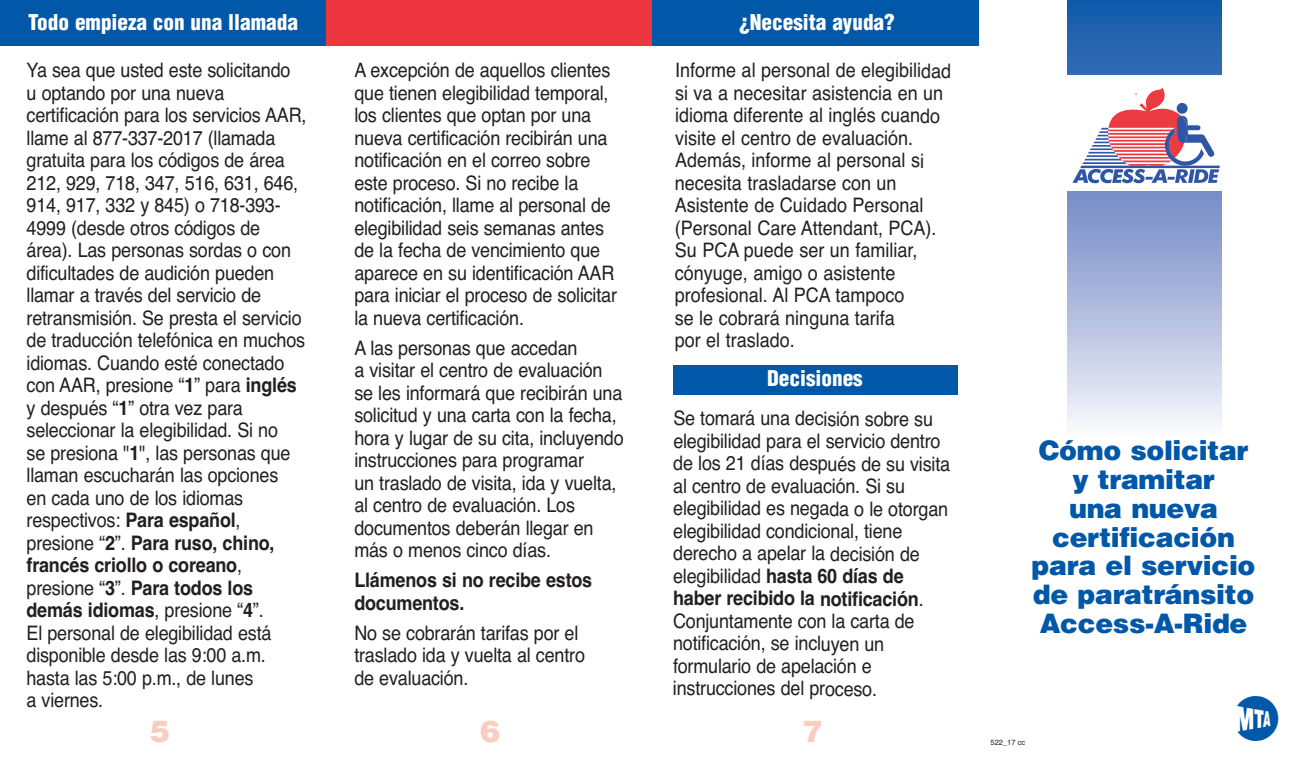
<style>
.page{position:relative;width:1305px;height:765px;background:#fff}
.page>*{position:absolute;margin:0;border:0;box-sizing:border-box;transform-origin:0 0}
.t1{font:45px "MTA Logo";color:#0157a8}
.t2{font:900 30px "Helvetica";color:#fbccbf}
.t3{font:900 26.88px/28.8px "Helvetica";letter-spacing:-.015em;color:#0157a8;text-align:center}
.t4{font:900 condensed 21.25px "Helvetica";color:#fff}
.t5{font:20px/22.5px "Helvetica";letter-spacing:-.01em;color:#231f20;scale:.9 1}
.t6{font:700 20px/22.5px "Helvetica";letter-spacing:-.01em;color:#231f20;scale:.9 1}
.t7{font:7.5px "Helvetica";color:#231f20}
.s1{font-weight:700}
</style>
<div class="page">
<svg style="left:1068px;top:0;width:154px;height:424px;background:#8ea7d3"></svg>
<div style="left:1061px;top:75px;width:165px;height:116px;background:#fff"></div>
<svg style="left:1072px;top:88px;width:148px;height:95px"></svg>
<div style="left:0;top:0;width:326px;height:46px;background:#0157a8"></div>
<div style="left:652px;top:0;width:327px;height:46px;background:#0157a8"></div>
<div style="left:326px;top:0;width:326px;height:46px;background:#ee3640"></div>
<div style="left:673px;top:365px;width:285px;height:29px;background:#0157a8"></div>
<p class="t4" style="left:28px;top:10px;width:271px">Todo empieza con una llamada</p>
<p class="t5" style="left:27px;top:59px;width:313px">Ya sea que usted este solicitando<br>u optando por una nueva certificación para los servicios AAR, llame al 877-337-2017 (llamada gratuita para los códigos de área<br>212, 929, 718, 347, 516, 631, 646,<br>914, 917, 332 y 845) o 718-393-<br>4999 (desde otros códigos de área). Las personas sordas o con dificultades de audición pueden llamar a través del servicio de retransmisión. Se presta el servicio de traducción telefónica en muchos idiomas. Cuando esté conectado con AAR, presione “<span class="s1">1</span>” para <span class="s1">inglés </span>y después “<span class="s1">1</span>” otra vez para seleccionar la elegibilidad. Si no<br>se presiona "<span class="s1">1</span>", las personas que llaman escucharán las opciones<br>en cada uno de los idiomas respectivos: <span class="s1">Para español</span>, presione “<span class="s1">2</span>”. <span class="s1">Para ruso, chino, francés criollo o coreano</span>, presione “<span class="s1">3</span>”. <span class="s1">Para todos los demás idiomas</span>, presione “<span class="s1">4</span>”.<br>El personal de elegibilidad está disponible desde las 9:00 a.m. hasta las 5:00 p.m., de lunes<br>a viernes.</p>
<p class="t5" style="left:354px;top:59px;width:293px">A excepción de aquellos clientes que tienen elegibilidad temporal, los clientes que optan por una nueva certificación recibirán una notificación en el correo sobre este proceso. Si no recibe la notificación, llame al personal de elegibilidad seis semanas antes de la fecha de vencimiento que aparece en su identificación AAR para iniciar el proceso de solicitar la nueva certificación.</p>
<p class="t5" style="left:354px;top:336px;width:301px">A las personas que accedan<br>a visitar el centro de evaluación se les informará que recibirán una solicitud y una carta con la fecha, hora y lugar de su cita, incluyendo instrucciones para programar<br>un traslado de visita, ida y vuelta, al centro de evaluación. Los documentos deberán llegar en más o menos cinco días.</p>
<p class="t6" style="left:354px;top:569px;width:266px">Llámenos si no recibe estos documentos.</p>
<p class="t5" style="left:354px;top:621px;width:258px">No se cobrarán tarifas por el traslado ida y vuelta al centro de evaluación.</p>
<p class="t4" style="left:739px;top:10px;width:157px">¿Necesita ayuda?</p>
<p class="t5" style="left:675px;top:59px;width:309px">Informe al personal de elegibilidad si va a necesitar asistencia en un idioma diferente al inglés cuando visite el centro de evaluación.<br>Además, informe al personal si necesita trasladarse con un<br>Asistente de Cuidado Personal (Personal Care Attendant, PCA).<br>Su PCA puede ser un familiar, cónyuge, amigo o asistente profesional. Al PCA tampoco<br>se le cobrará ninguna tarifa<br>por el traslado.</p>
<p class="t4" style="left:767px;top:366px;width:97px">Decisiones</p>
<p class="t5" style="left:673px;top:407px;width:310px">Se tomará una decisión sobre su elegibilidad para el servicio dentro de los 21 días después de su visita al centro de evaluación. Si su elegibilidad es negada o le otorgan elegibilidad condicional, tiene derecho a apelar la decisión de elegibilidad <span class="s1">hasta 60 días de haber recibido la notificación</span>.<br>Conjuntamente con la carta de notificación, se incluyen un formulario de apelación e instrucciones del proceso.</p>
<h2 class="t2" style="left:480px;top:721px;width:22px">6</h2>
<h2 class="t2" style="left:150px;top:721px;width:22px">5</h2>
<h2 class="t2" style="left:802px;top:721px;width:22px">7</h2>
<h3 class="t3" style="left:1032px;top:439px;width:225px">Cómo solicitar y tramitar<br>una nueva certificación para el servicio de paratránsito<br>Access-A-Ride</h3>
<p class="t7" style="left:991px;top:738px;width:36px">522_17 cc</p>
<h1 class="t1" style="left:1237px;top:690px;width:44px">M</h1>
</div>
